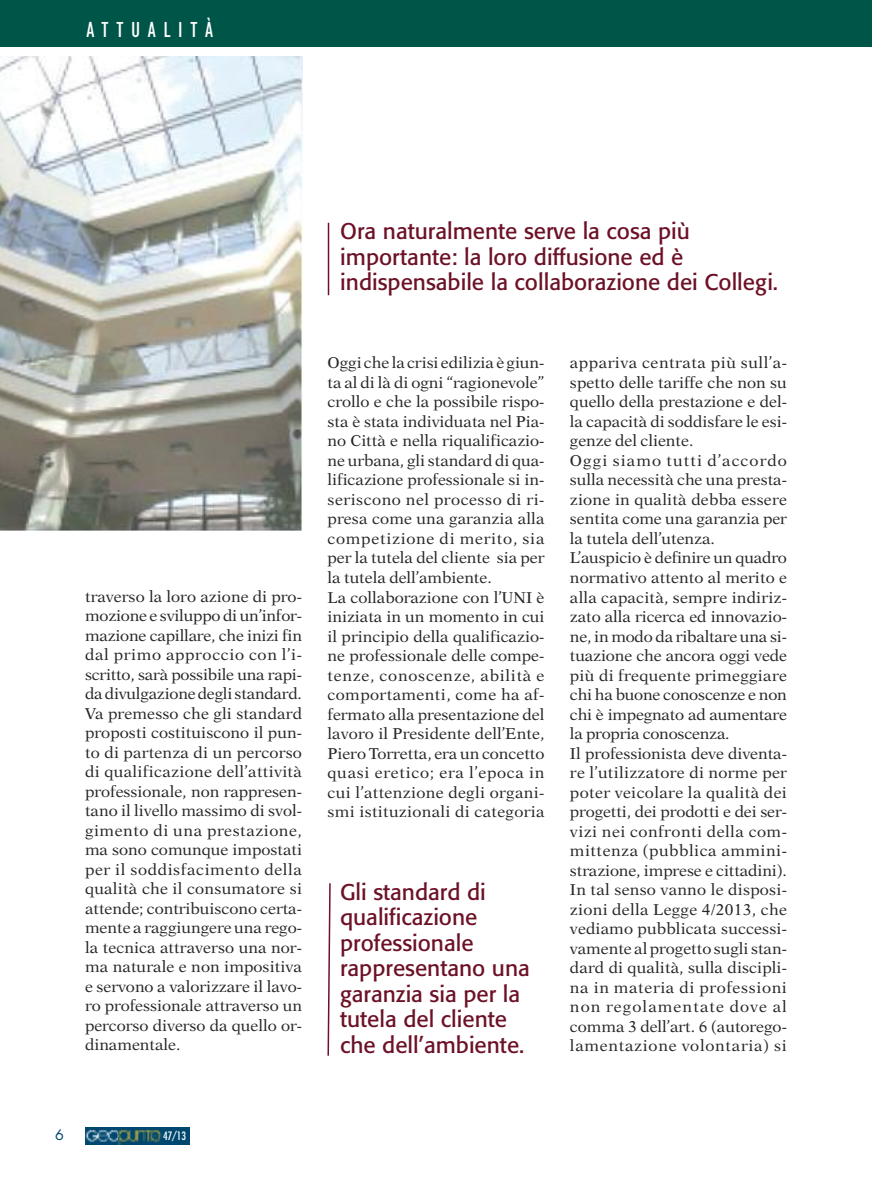
<style>
.page{position:relative;width:872px;height:1191px;background:#fff}
.page>*{position:absolute;margin:0;border:0;box-sizing:border-box;transform-origin:0 0}
.t1{font:22.5px/25.5px "Formata";color:#6c1126}
.t2{font:condensed 22.5px "Gill Sans";letter-spacing:.34em;color:#fff}
.t3{font:15.75px/19.5px "New Aster";color:#272627}
.t4{font:14.25px "Futura";color:#004770}
.t5{font:condensed 11.25px "Futura";color:#fff}
</style>
<div class="page">
<div style="left:0;top:0;width:872px;height:47px;background:#005549"></div>
<div style="left:85px;top:1127px;width:104px;height:17px;background:#004770"></div>
<img style="left:85px;top:1130px;width:33px;height:12px">
<svg style="left:118px;top:1130px;width:44px;height:14px"></svg>
<img style="left:0;top:57px;width:302px;height:473px">
<hr style="left:328px;top:223px;width:1px;height:72px;background:#6c1126">
<svg style="left:327px;top:883px;width:4px;height:173px"></svg>
<h1 class="t2" style="left:87px;top:21px;width:128px">ATTUALITÀ</h1>
<p class="t3" style="left:85px;top:587px;width:218px;text-align:justify">traverso la loro azione di pro&shy;mozione e sviluppo di un’infor&shy;mazione capillare, che inizi fin dal primo approccio con l’i&shy;scritto, sarà possibile una rapi&shy;dadivulgazionedegli standard.<br>Va premesso che gli standard proposti costituiscono il pun&shy;to di partenza di un percorso di qualificazione dell’attività professionale, non rappresen&shy;tano il livello massimo di svol&shy;gimento di una prestazione, ma sono comunque impostati per il soddisfacimento della qualità che il consumatore si attende; contribuiscono certa&shy;mente a raggiungere una rego&shy;la tecnica attraverso una nor&shy;ma naturale e non impositiva e servono a valorizzare il lavo&shy;ro professionale attraverso un percorso diverso da quello or&shy;dinamentale.</p>
<h1 class="t1" style="left:340px;top:221px;width:439px">Ora naturalmente serve la cosa più importante: la loro diffusione ed è indispensabile la collaborazione dei Collegi.</h1>
<p class="t3" style="left:327px;top:354px;width:218px">Oggi che la crisi edilizia è giun&shy;ta al di là di ogni “ragionevole” crollo e che la possibile rispo&shy;sta è stata individuata nel Pia&shy;no Città e nella riqualificazio&shy;ne urbana, gli standard di qua&shy;lificazione professionale si in&shy;seriscono nel processo di ri&shy;presa come una garanzia alla competizione di merito, sia per la tutela del cliente sia per la tutela dell’ambiente.<br>La collaborazione con l’UNI è iniziata in un momento in cui il principio della qualificazio&shy;ne professionale delle compe&shy;tenze, conoscenze, abilità e comportamenti, come ha af&shy;fermato alla presentazione del lavoro il Presidente dell’Ente,<br>Piero Torretta, era un concetto quasi eretico; era l’epoca in cui l’attenzione degli organi&shy;smi istituzionali di categoria</p>
<p class="t3" style="left:570px;top:354px;width:218px">appariva centrata più sull’a&shy;spetto delle tariffe che non su quello della prestazione e del&shy;la capacità di soddisfare le esi&shy;genze del cliente.<br>Oggi siamo tutti d’accordo sulla necessità che una presta&shy;zione in qualità debba essere sentita come una garanzia per la tutela dell’utenza.<br>L’auspicio è definire un quadro normativo attento al merito e alla capacità, sempre indiriz&shy;zato alla ricerca ed innovazio&shy;ne, in modo da ribaltare una si&shy;tuazione che ancora oggi vede più di frequente primeggiare chi ha buone conoscenze e non chi è impegnato ad aumentare la propria conoscenza.<br>Il professionista deve diventa&shy;re l’utilizzatore di norme per poter veicolare la qualità dei progetti, dei prodotti e dei ser&shy;vizi nei confronti della com&shy;mittenza (pubblica ammini&shy;strazione, imprese e cittadini).<br>In tal senso vanno le disposi&shy;zioni della Legge 4/2013, che vediamo pubblicata successi&shy;vamente al progetto sugli stan&shy;dard di qualità, sulla discipli&shy;na in materia di professioni non regolamentate dove al comma 3 dell’art. 6 (autorego&shy;lamentazione volontaria) si</p>
<h1 class="t1" style="left:340px;top:881px;width:191px">Gli standard di qualificazione professionale rappresentano una garanzia sia per la tutela del cliente che dell’ambiente.</h1>
<p class="t4" style="left:55px;top:1128px;width:10px">6</p>
<p class="t5" style="left:163px;top:1130px;width:25px">47/13</p>
</div>
